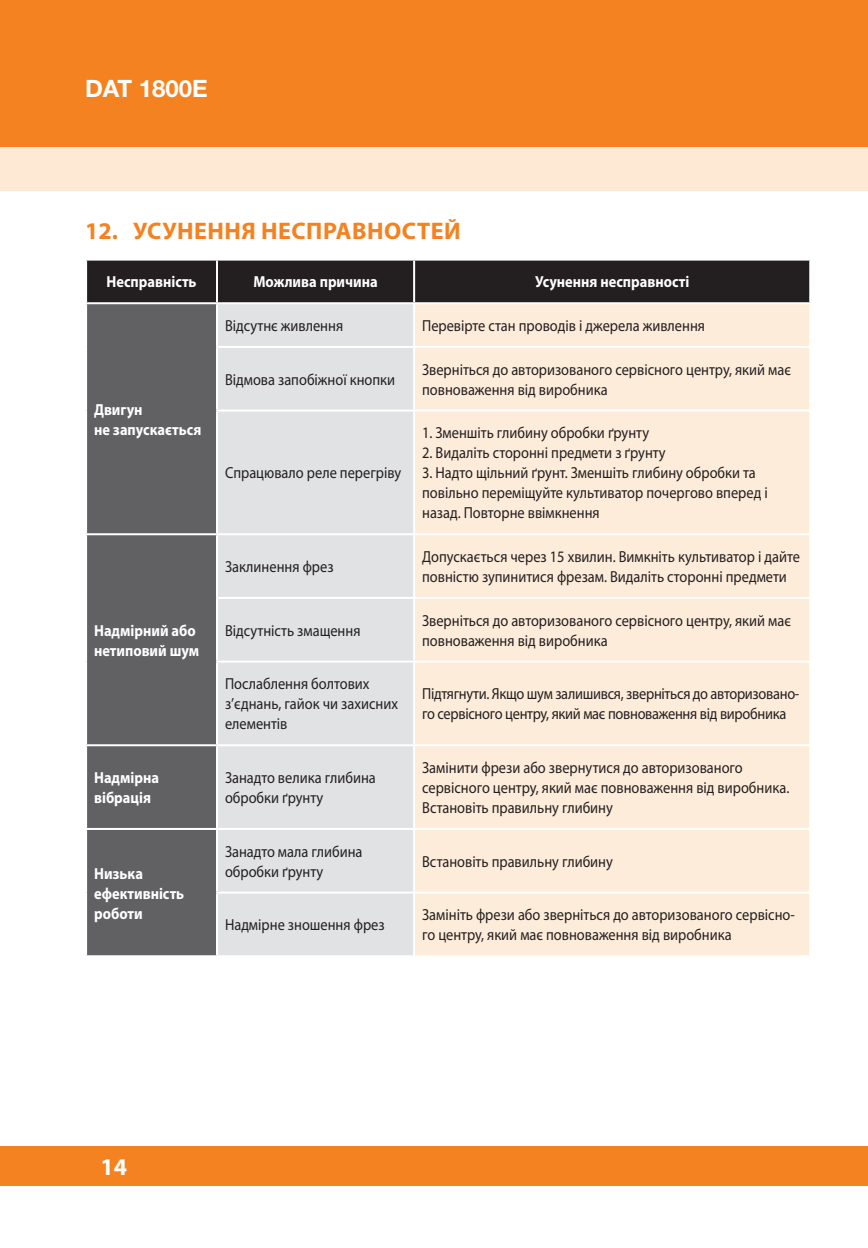
<style>
.page{position:relative;width:868px;height:1248px;background:#fff}
.page>*{position:absolute;margin:0;border:0;box-sizing:border-box;transform-origin:0 0}
.t1{font:700 24px "Myriad Pro";letter-spacing:.02em;color:#f58220}
.t2{font:700 24px "Helvetica Neue Cyr";color:#fff}
.t3{font:700 24px "Myriad Pro";color:#fff}
.t4{font:16px/20px "Myriad Pro";color:#231f20;scale:.9 1}
.t5{font:700 16px/20px "Myriad Pro";color:#fff;scale:.9 1}
.t6{font:16px/20px "Myriad Pro";letter-spacing:-.02em;color:#231f20;scale:.9 1}
</style>
<div class="page">
<div style="left:0;top:0;width:867px;height:147px;background:#f58220"></div>
<div style="left:0;top:1145px;width:867px;height:40px;background:#f58220"></div>
<div style="left:0;top:147px;width:867px;height:44px;background:#fee9d5"></div>
<hr style="left:867px;top:147px;width:1px;height:44px;background:#fee9d5">
<div style="left:87px;top:260px;width:722px;height:42px;background:#231f20"></div>
<div style="left:87px;top:304px;width:129px;height:651px;background:#616164"></div>
<div style="left:218px;top:304px;width:195px;height:651px;background:#e1e2e4"></div>
<div style="left:415px;top:304px;width:394px;height:651px;background:#feecda"></div>
<hr style="left:216px;top:260px;width:2px;height:42px;background:#fff">
<hr style="left:413px;top:260px;width:2px;height:42px;background:#fff">
<hr style="left:216px;top:346px;width:198px;height:2px;background:#fff">
<hr style="left:414px;top:346px;width:397px;height:2px;background:#fff">
<hr style="left:216px;top:409px;width:198px;height:2px;background:#fff">
<hr style="left:414px;top:409px;width:397px;height:2px;background:#fff">
<hr style="left:85px;top:533px;width:132px;height:2px;background:#fff">
<hr style="left:217px;top:533px;width:197px;height:2px;background:#fff">
<hr style="left:414px;top:533px;width:397px;height:2px;background:#fff">
<hr style="left:216px;top:597px;width:198px;height:2px;background:#fff">
<hr style="left:414px;top:597px;width:397px;height:2px;background:#fff">
<hr style="left:216px;top:660px;width:198px;height:2px;background:#fff">
<hr style="left:414px;top:660px;width:397px;height:2px;background:#fff">
<hr style="left:85px;top:744px;width:132px;height:2px;background:#fff">
<hr style="left:217px;top:744px;width:197px;height:2px;background:#fff">
<hr style="left:414px;top:744px;width:397px;height:2px;background:#fff">
<hr style="left:85px;top:827px;width:132px;height:2px;background:#fff">
<hr style="left:217px;top:827px;width:197px;height:2px;background:#fff">
<hr style="left:414px;top:827px;width:397px;height:2px;background:#fff">
<hr style="left:216px;top:891px;width:198px;height:2px;background:#fff">
<hr style="left:414px;top:891px;width:397px;height:2px;background:#fff">
<h1 class="t2" style="left:85px;top:75px;width:124px">DAT 1800E</h1>
<h1 class="t1" style="left:85px;top:215px;width:377px">12. УСУНЕННЯ НЕСПРАВНОСТЕЙ</h1>
<p class="t5" style="left:106px;top:271px;width:102px">Несправність</p>
<p class="t5" style="left:253px;top:271px;width:140px">Можлива причина</p>
<p class="t5" style="left:535px;top:271px;width:173px">Усунення несправності</p>
<p class="t5" style="left:94px;top:399px;width:121px">Двигун<br>не запускається</p>
<p class="t5" style="left:94px;top:619px;width:118px">Надмірний або нетиповий шум</p>
<p class="t4" style="left:225px;top:315px;width:133px">Відсутнє живлення</p>
<p class="t4" style="left:422px;top:315px;width:316px">Перевірте стан проводів і джерела живлення</p>
<p class="t4" style="left:225px;top:369px;width:190px">Відмова запобіжної кнопки</p>
<p class="t4" style="left:422px;top:359px;width:411px">Зверніться до авторизованого сервісного центру, який має повноваження від виробника</p>
<p class="t4" style="left:225px;top:463px;width:197px">Спрацювало реле перегріву</p>
<p class="t4" style="left:422px;top:423px;width:254px">1. Зменшіть глибину обробки ґрунту</p>
<p class="t4" style="left:422px;top:443px;width:272px">2. Видаліть сторонні предмети з ґрунту</p>
<p class="t4" style="left:422px;top:463px;width:385px">3. Надто щільний ґрунт. Зменшіть глибину обробки та повільно переміщуйте культиватор почергово вперед і назад. Повторне ввімкнення</p>
<p class="t4" style="left:225px;top:556px;width:122px">Заклинення фрез</p>
<p class="t4" style="left:422px;top:546px;width:421px">Допускається через 15 хвилин. Вимкніть культиватор і дайте повністю зупинитися фрезам. Видаліть сторонні предмети</p>
<p class="t4" style="left:225px;top:620px;width:152px">Відсутність змащення</p>
<p class="t4" style="left:422px;top:610px;width:411px">Зверніться до авторизованого сервісного центру, який має повноваження від виробника</p>
<p class="t4" style="left:225px;top:673px;width:194px">Послаблення болтових з’єднань, гайок чи захисних елементів</p>
<p class="t6" style="left:422px;top:683px;width:420px">Підтягнути. Якщо шум залишився, зверніться до авторизовано&shy;го сервісного центру, який має повноваження від виробника</p>
<p class="t5" style="left:94px;top:767px;width:74px">Надмірна вібрація</p>
<p class="t4" style="left:225px;top:767px;width:169px">Занадто велика глибина обробки ґрунту</p>
<p class="t4" style="left:422px;top:757px;width:409px">Замінити фрези або звернутися до авторизованого сервісного центру, який має повноваження від виробника.<br>Встановіть правильну глибину</p>
<p class="t5" style="left:94px;top:862px;width:102px">Низька ефективність роботи</p>
<p class="t4" style="left:225px;top:841px;width:154px">Занадто мала глибина обробки ґрунту</p>
<p class="t4" style="left:422px;top:851px;width:213px">Встановіть правильну глибину</p>
<p class="t4" style="left:225px;top:914px;width:179px">Надмірне зношення фрез</p>
<p class="t4" style="left:422px;top:904px;width:415px">Замініть фрези або зверніться до авторизованого сервісно&shy;го центру, який має повноваження від виробника</p>
<h1 class="t3" style="left:100px;top:1150px;width:28px">14</h1>
</div>
